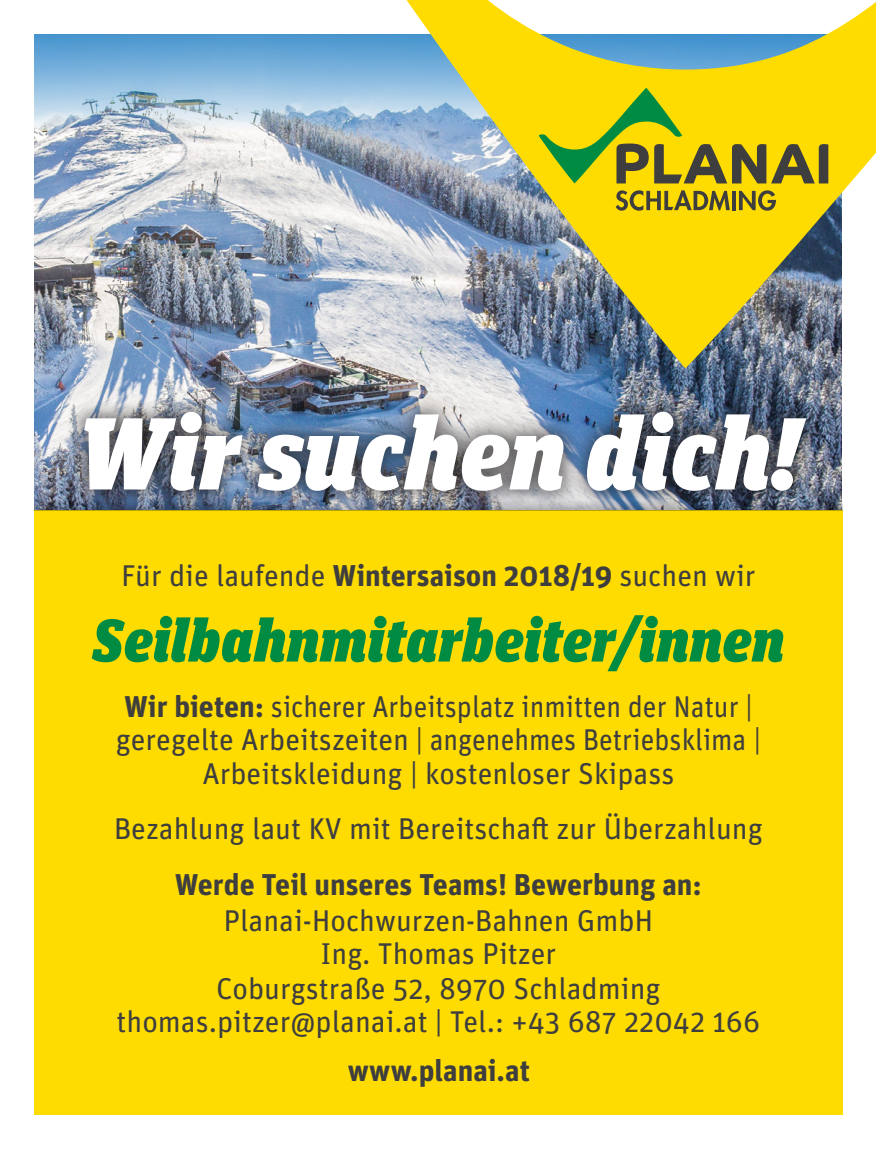
<style>
.page{position:relative;width:876px;height:1149px;background:#fff}
.page>*{position:absolute;margin:0;border:0;box-sizing:border-box;transform-origin:0 0}
.t1{font:italic 900 102px "Unit Slab OT";color:#fff}
.t2{font:italic 900 60px "Unit Slab OT";color:#008b43}
.t3{font:30px/33px "Unit OT";color:#3e3e3f;text-align:center}
.t4{font:30px/33px "Unit OT";color:#3e3e3f;text-align:center;scale:.93 1}
.t5{font:700 30px/36px "Unit OT";color:#3e3e3f;text-align:center}
.s1{font-weight:700}
.s2{font-weight:400}
</style>
<div class="page">
<img style="left:34px;top:34px;width:808px;height:465px">
<div style="left:34px;top:510px;width:809px;height:604px;background:#ffdc01"></div>
<svg style="left:34px;top:499px;width:809px;height:11px"></svg>
<img style="left:369px;top:0;width:507px;height:368px">
<svg style="left:539px;top:88px;width:289px;height:95px;background:#c8bb11"></svg>
<svg style="left:616px;top:190px;width:114px;height:21px;background:#a9961c"></svg>
<hr style="left:732px;top:191px;width:4px;height:19px;background:#3e3e3f">
<svg style="left:739px;top:190px;width:37px;height:21px"></svg>
<div style="left:65px;top:392px;width:760px;height:118px;background:#231f20;opacity:.65"></div>
<p class="t1" style="left:75px;top:387px;width:727px">Wir suchen dich!</p>
<p class="t3" style="left:121px;top:559px;width:636px">Für die laufende <span class="s1">Wintersaison 2018/19</span> suchen wir</p>
<p class="t2" style="left:92px;top:601px;width:694px">Seilbahnmitarbeiter/innen</p>
<p class="t4" style="left:116px;top:689px;width:695px"><span class="s1">Wir bieten:</span> sicherer Arbeitsplatz inmitten der Natur | geregelte Arbeitszeiten | angenehmes Betriebsklima |<br>Arbeitskleidung | kostenloser Skipass</p>
<p class="t3" style="left:114px;top:811px;width:650px">Bezahlung laut KV mit Bereitschaft zur Überzahlung</p>
<p class="t5" style="left:175px;top:866px;width:529px">Werde Teil unseres Teams! Bewerbung an:<br><span class="s2">Planai-Hochwurzen-Bahnen GmbH</span></p>
<p class="t3" style="left:321px;top:936px;width:237px">Ing. Thomas Pitzer</p>
<p class="t3" style="left:117px;top:971px;width:645px">Coburgstraße 52, 8970 Schladming thomas.pitzer@planai.at | Tel.: +43 687 22042 166</p>
<p class="t5" style="left:348px;top:1051px;width:184px">www.planai.at</p>
</div>
